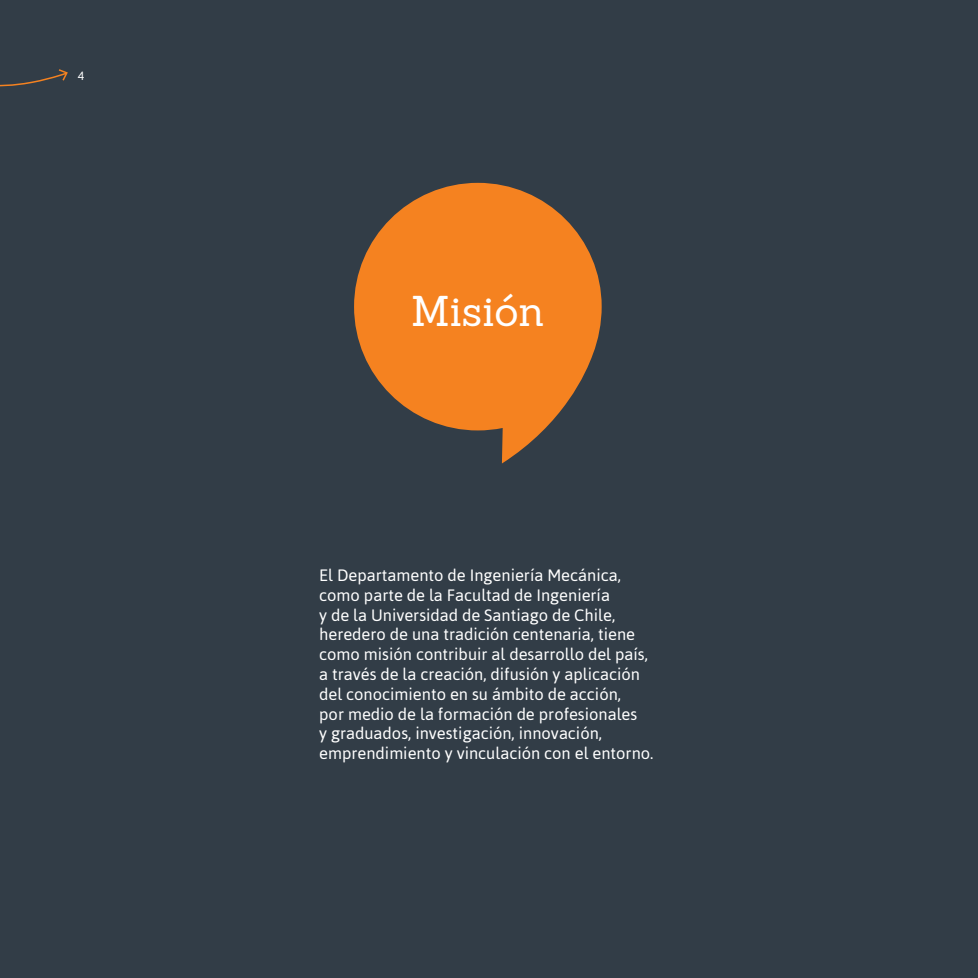
<style>
.page{position:relative;width:978px;height:978px;background:#323d47}
.page>*{position:absolute;margin:0;border:0;box-sizing:border-box;transform-origin:0 0}
.t1{font:42px "Sanchez";letter-spacing:-.005em;color:#fff}
.t2{font:16.5px/19.8px "Asap";color:#fff}
.t3{font:12px "Asap";color:#fff}
</style>
<div class="page">
<svg style="left:0;top:69px;width:68px;height:18px"></svg>
<svg style="left:354px;top:183px;width:248px;height:280px;fill:#f58220"></svg>
<p class="t3" style="left:78px;top:69px;width:8px">4</p>
<h1 class="t1" style="left:411px;top:284px;width:135px">Misión</h1>
<p class="t2" style="left:319px;top:565px;width:336px">El Departamento de Ingeniería Mecánica, como parte de la Facultad de Ingeniería<br>y de la Universidad de Santiago de Chile, heredero de una tradición centenaria, tiene como misión contribuir al desarrollo del país, a través de la creación, difusión y aplicación del conocimiento en su ámbito de acción,<br>por medio de la formación de profesionales<br>y graduados, investigación, innovación, emprendimiento y vinculación con el entorno.</p>
</div>
